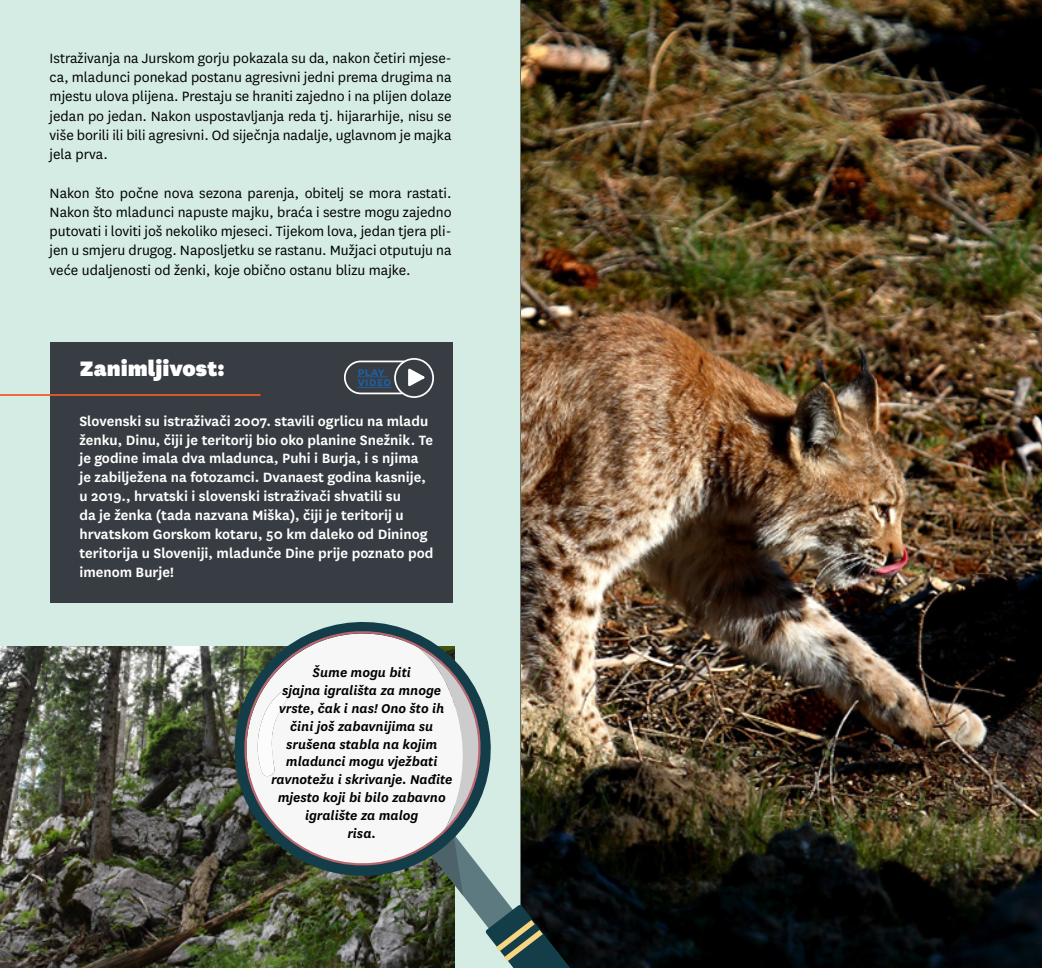
<style>
.page{position:relative;width:1042px;height:968px;background:#fff}
.page>*{position:absolute;margin:0;border:0;box-sizing:border-box;transform-origin:0 0}
.t1{font:900 24.5px "National";color:#fff}
.t2{font:15.75px/19.2px "National";color:#000;text-align:justify}
.t3{font:600 15.75px/18.9px "National";color:#fff}
.t4{font:italic 600 14.88px/17.8px "National";color:#000;text-align:center}
.t5{font:600 14px/10.5px "National";letter-spacing:-.005em;color:#215e9e}
</style>
<div class="page">
<div style="left:0;top:0;width:1042px;height:967px;background:#d5ece5"></div>
<img style="left:521px;top:0;width:521px;height:967px">
<img style="left:0;top:646px;width:417px;height:321px">
<div style="left:50px;top:342px;width:402px;height:260px;background:#373d42"></div>
<hr style="left:0;top:394px;width:260px;height:2px;background:#f2592b">
<img style="left:417px;top:647px;width:190px;height:320px">
<img style="left:218px;top:622px;width:289px;height:270px">
<svg style="left:238px;top:625px;width:249px;height:246px;background:#c6cbcb"></svg>
<div style="left:394px;top:358px;width:40px;height:40px;border:2px solid #fff;border-radius:50%"></div>
<svg style="left:344px;top:359px;width:82px;height:36px"></svg>
<hr style="left:357px;top:376px;width:31px;height:1px;background:#215e9e">
<hr style="left:357px;top:387px;width:35px;height:1px;background:#215e9e">
<p class="t2" style="left:50px;top:48px;width:403px">Istraživanja na Jurskom gorju pokazala su da, nakon četiri mjese&shy;ca, mladunci ponekad postanu agresivni jedni prema drugima na mjestu ulova plijena. Prestaju se hraniti zajedno i na plijen dolaze jedan po jedan. Nakon uspostavljanja reda tj. hijararhije, nisu se više borili ili bili agresivni. Od siječnja nadalje, uglavnom je majka jela prva.</p>
<p class="t2" style="left:50px;top:182px;width:403px">Nakon što počne nova sezona parenja, obitelj se mora rastati.<br>Nakon što mladunci napuste majku, braća i sestre mogu zajedno putovati i loviti još nekoliko mjeseci. Tijekom lova, jedan tjera pli&shy;jen u smjeru drugog. Naposljetku se rastanu. Mužjaci otputuju na veće udaljenosti od ženki, koje obično ostanu blizu majke.</p>
<h1 class="t1" style="left:80px;top:351px;width:146px">Zanimljivost:</h1>
<p class="t3" style="left:79px;top:410px;width:355px">Slovenski su istraživači 2007. stavili ogrlicu na mladu ženku, Dinu, čiji je teritorij bio oko planine Snežnik. Te je godine imala dva mladunca, Puhi i Burja, i s njima je zabilježena na fotozamci. Dvanaest godina kasnije, u 2019., hrvatski i slovenski istraživači shvatili su<br>da je ženka (tada nazvana Miška), čiji je teritorij u hrvatskom Gorskom kotaru, 50 km daleko od Dininog teritorija u Sloveniji, mladunče Dine prije poznato pod imenom Burje!</p>
<p class="t5" style="left:357px;top:365px;width:36px">play video</p>
<p class="t4" style="left:271px;top:662px;width:183px">Šume mogu biti<br>sjajna igrališta za mnoge vrste, čak i nas! Ono što ih čini još zabavnijima su srušena stabla na kojim mladunci mogu vježbati ravnotežu i skrivanje. Nađite mjesto koji bi bilo zabavno igralište za malog<br>risa.</p>
</div>
